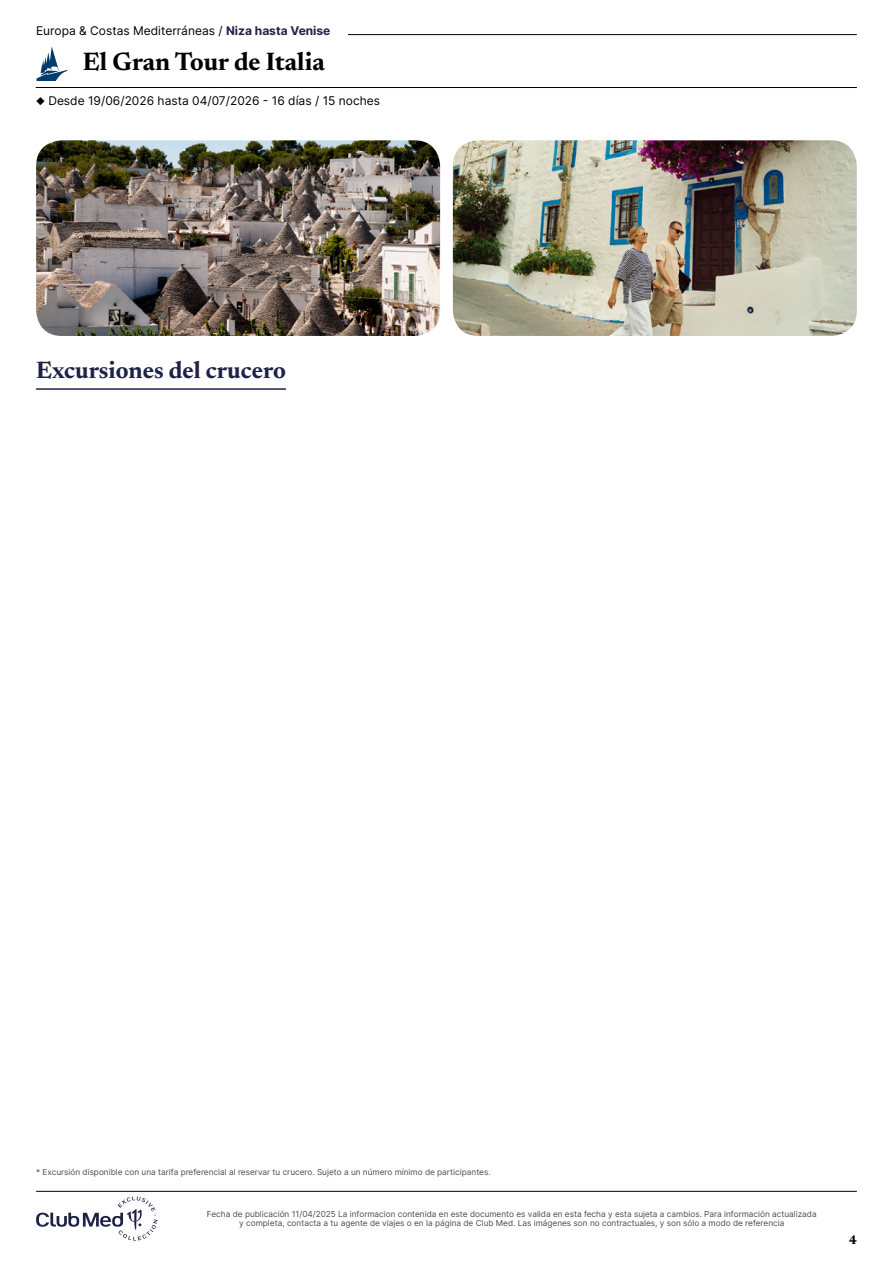
<style>
.page{position:relative;width:893px;height:1263px;background:#fff}
.page>*{position:absolute;margin:0;border:0;box-sizing:border-box;transform-origin:0 0}
.t1{font:700 25.5px "Newsreader 24 pt";color:#000}
.t2{font:700 24px "Newsreader 24 pt";color:#1e2346}
.t3{font:700 12.6px "Newsreader 24 pt";color:#000}
.t4{font:12px "Inter";color:#000}
.t5{font:8.25px/9px "Inter";color:#4d4d4d;text-align:center}
.s1{font-weight:700;color:#1e2346}
</style>
<div class="page">
<hr style="left:107px;top:34px;width:750px;height:1px;background:#000">
<hr style="left:36px;top:87px;width:821px;height:1px;background:#000">
<svg style="left:36px;top:47px;width:32px;height:34px"></svg>
<div style="left:36px;top:26px;width:311px;height:17px;background:#fff"></div>
<img style="left:36px;top:140px;width:404px;height:196px">
<img style="left:453px;top:140px;width:404px;height:196px">
<hr style="left:36px;top:388px;width:250px;height:2px;background:#1e2346">
<svg style="left:36px;top:1196px;width:122px;height:44px"></svg>
<hr style="left:36px;top:1191px;width:821px;height:1px;background:#000">
<h3 class="t4" style="left:36px;top:22px;width:296px">Europa &amp; Costas Mediterráneas / <span class="s1">Niza hasta Venise</span></h3>
<h1 class="t1" style="left:83px;top:43px;width:243px">El Gran Tour de Italia</h1>
<h3 class="t4" style="left:36px;top:92px;width:345px">◆ Desde 19/06/2026 hasta 04/07/2026 - 16 días / 15 noches</h3>
<h2 class="t2" style="left:36px;top:353px;width:251px">Excursiones del crucero</h2>
<p class="t5" style="left:36px;top:1168px;width:456px">* Excursión disponible con una tarifa preferencial al reservar tu crucero. Sujeto a un número mínimo de participantes.</p>
<p class="t5" style="left:207px;top:1209px;width:611px">Fecha de publicación 11/04/2025 La informacion contenida en este documento es valida en esta fecha y esta sujeta a cambios. Para información actualizada y completa, contacta a tu agente de viajes o en la página de Club Med. Las imágenes son no contractuales, y son sólo a modo de referencia</p>
<h3 class="t3" style="left:849px;top:1230px;width:9px">4</h3>
</div>
